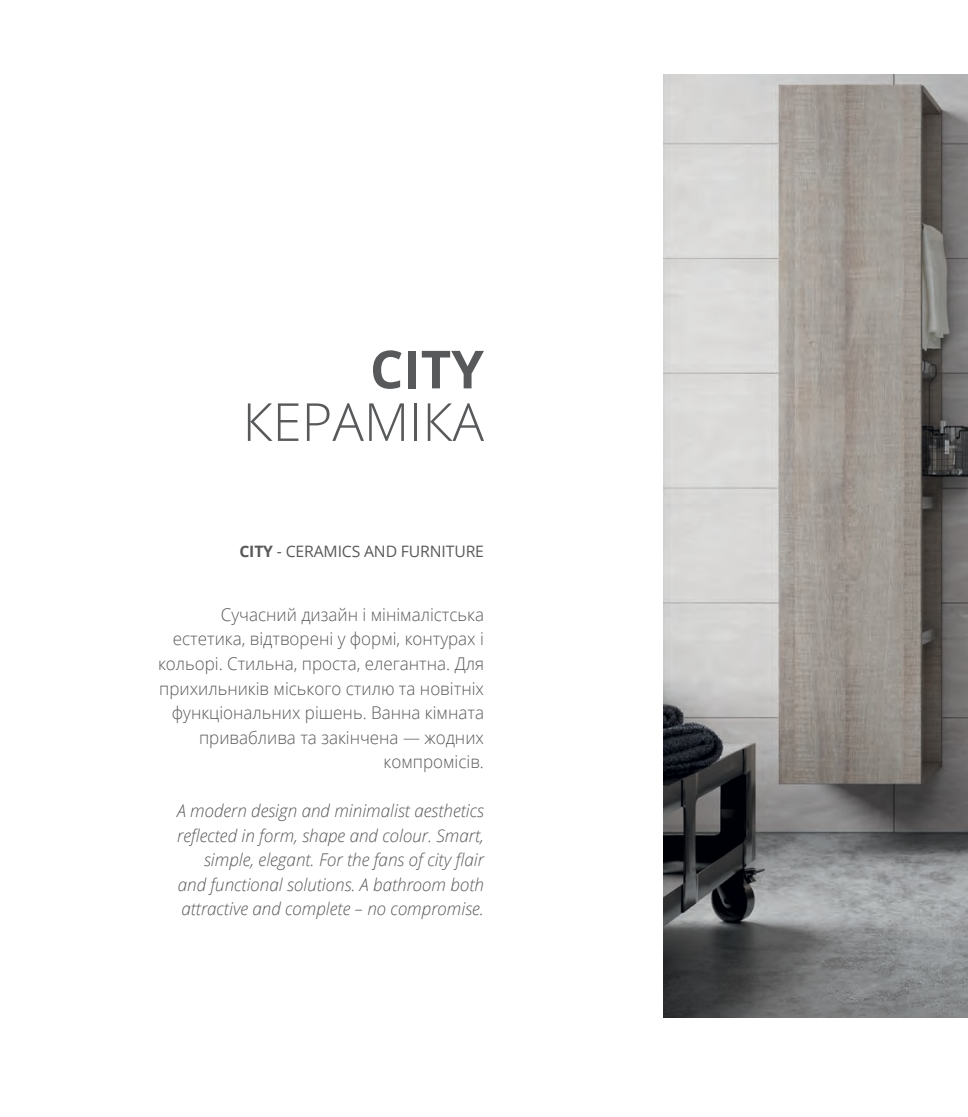
<style>
.page{position:relative;width:968px;height:1117px;background:#fff}
.page>*{position:absolute;margin:0;border:0;box-sizing:border-box;transform-origin:0 0}
.t1{font:300 52.5px "Open Sans";color:#58595b}
.t2{font:700 52.5px "Open Sans";color:#58595b}
.t3{font:300 17.5px/24.5px "Open Sans";color:#58595b;text-align:right}
.t4{font:italic 300 17.5px/24.5px "Open Sans";color:#58595b;text-align:right}
.t5{font:15.75px "Open Sans";letter-spacing:-.01em;color:#58595b}
.s1{font-weight:700}
</style>
<div class="page">
<img style="left:663px;top:75px;width:304px;height:942px">
<h1 class="t2" style="left:370px;top:332px;width:115px">CITY</h1>
<h1 class="t1" style="left:242px;top:386px;width:243px">КЕРАМІКА</h1>
<p class="t5" style="left:239px;top:540px;width:246px"><span class="s1">CITY</span> - CERAMICS AND FURNITURE</p>
<p class="t3" style="left:158px;top:601px;width:327px">Сучасний дизайн і мінімалістська естетика, відтворені у формі, контурах і кольорі. Стильна, проста, елегантна. Для прихильників міського стилю та новітніх функціональних рішень. Ванна кімната приваблива та закінчена — жодних компромісів.</p>
<p class="t4" style="left:177px;top:797px;width:308px">A modern design and minimalist aesthetics reflected in form, shape and colour. Smart, simple, elegant. For the fans of city flair and functional solutions. A bathroom both attractive and complete – no compromise.</p>
</div>
